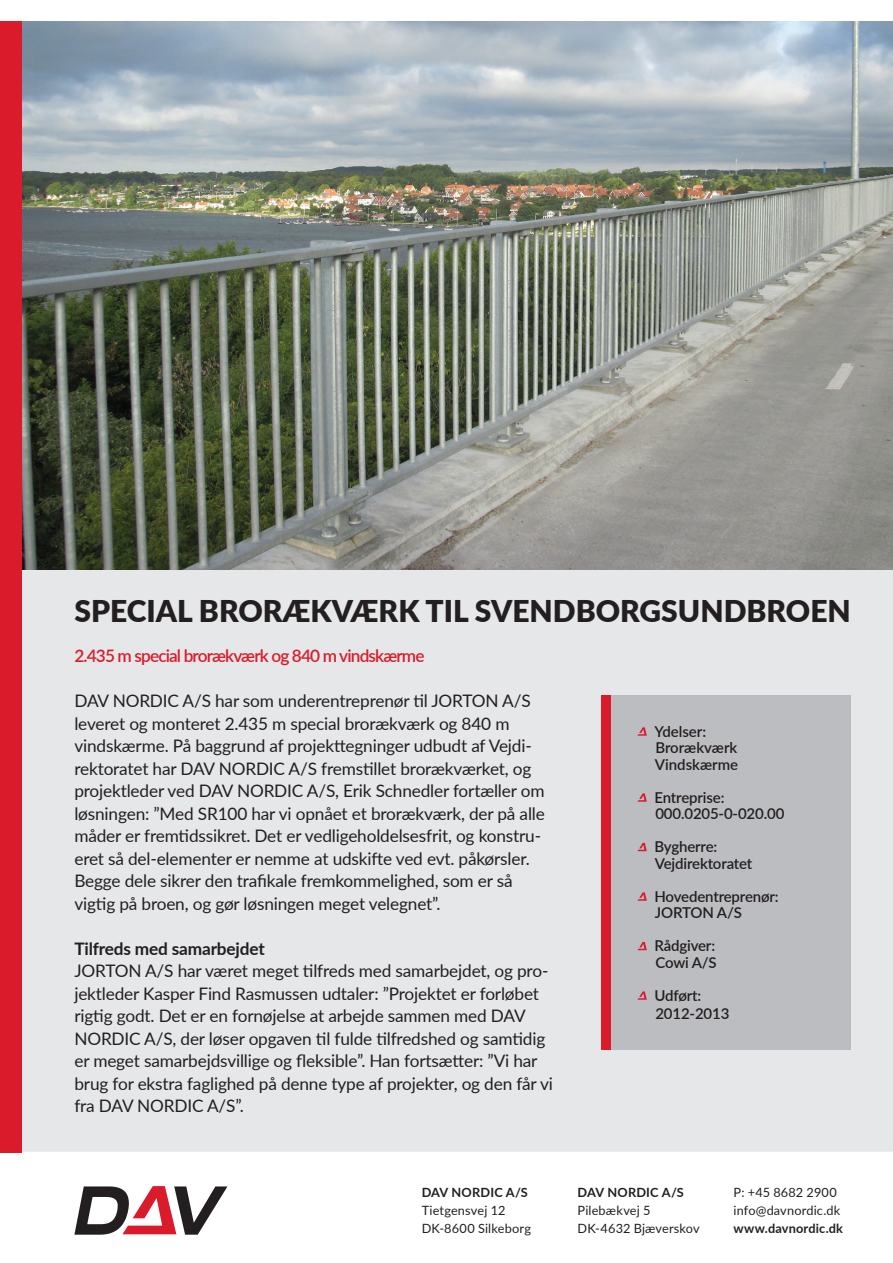
<style>
.page{position:relative;width:893px;height:1263px;background:#fff}
.page>*{position:absolute;margin:0;border:0;box-sizing:border-box;transform-origin:0 0}
.t1{font:900 30px "Lato";color:#231f20}
.t2{font:17.25px/22.5px "Lato";letter-spacing:-.01em;color:#231f20}
.t3{font:600 17.25px "Lato";letter-spacing:-.05em;color:#da1b2b}
.t4{font:700 17.25px "Lato";letter-spacing:-.01em;color:#231f20}
.t5{font:600 15px/16.5px "Lato";letter-spacing:-.01em;color:#231f20}
.t6{font:12.75px/18px "Lato";letter-spacing:.01em;color:#231f20}
.t7{font:700 12.75px "Lato";letter-spacing:.015em;color:#231f20}
</style>
<div class="page">
<div style="left:21px;top:21px;width:872px;height:1131px;background:#e6e7e9"></div>
<img style="left:21px;top:22px;width:872px;height:547px">
<div style="left:601px;top:695px;width:249px;height:355px;background:#bcbdc0"></div>
<svg style="left:637px;top:727px;width:10px;height:9px"></svg>
<svg style="left:637px;top:793px;width:10px;height:9px"></svg>
<svg style="left:637px;top:843px;width:10px;height:8px"></svg>
<svg style="left:637px;top:892px;width:10px;height:9px"></svg>
<svg style="left:637px;top:942px;width:10px;height:8px"></svg>
<svg style="left:637px;top:991px;width:10px;height:9px"></svg>
<div style="left:601px;top:695px;width:10px;height:355px;background:#da1b2b"></div>
<div style="left:0;top:21px;width:21px;height:1131px;background:#da1b2b"></div>
<svg style="left:74px;top:1186px;width:153px;height:49px"></svg>
<h1 class="t1" style="left:74px;top:588px;width:778px">SPECIAL BRORÆKVÆRK TIL SVENDBORGSUNDBROEN</h1>
<p class="t3" style="left:74px;top:644px;width:352px">2.435 m special brorækværk og 840 m vindskærme</p>
<p class="t2" style="left:74px;top:689px;width:472px">DAV NORDIC A/S har som underentreprenør til JORTON A/S leveret og monteret 2.435 m special brorækværk og 840 m vindskærme. På baggrund af projekttegninger udbudt af Vejdi&shy;rektoratet har DAV NORDIC A/S fremstillet brorækværket, og projektleder ved DAV NORDIC A/S, Erik Schnedler fortæller om løsningen: ”Med SR100 har vi opnået et brorækværk, der på alle måder er fremtidssikret. Det er vedligeholdelsesfrit, og konstru&shy;eret så del-elementer er nemme at udskifte ved evt. påkørsler.<br>Begge dele sikrer den trafikale fremkommelighed, som er så vigtig på broen, og gør løsningen meget velegnet”.</p>
<p class="t4" style="left:74px;top:936px;width:192px">Tilfreds med samarbejdet</p>
<p class="t2" style="left:74px;top:959px;width:480px">JORTON A/S har været meget tilfreds med samarbejdet, og pro&shy;jektleder Kasper Find Rasmussen udtaler: ”Projektet er forløbet rigtig godt. Det er en fornøjelse at arbejde sammen med DAV NORDIC A/S, der løser opgaven til fulde tilfredshed og samtidig er meget samarbejdsvillige og fleksible”. Han fortsætter: ”Vi har brug for ekstra faglighed på denne type af projekter, og den får vi fra DAV NORDIC A/S”.</p>
<p class="t5" style="left:654px;top:722px;width:85px">Ydelser:<br>Brorækværk<br>Vindskærme</p>
<p class="t5" style="left:654px;top:788px;width:131px">Entreprise:<br>000.0205-0-020.00</p>
<p class="t5" style="left:654px;top:838px;width:99px">Bygherre:<br>Vejdirektoratet</p>
<p class="t5" style="left:654px;top:887px;width:126px">Hovedentreprenør:<br>JORTON A/S</p>
<p class="t5" style="left:654px;top:937px;width:64px">Rådgiver:<br>Cowi A/S</p>
<p class="t5" style="left:654px;top:986px;width:76px;line-height:18px">Udført:<br>2012-2013</p>
<p class="t7" style="left:422px;top:1183px;width:108px">DAV NORDIC A/S</p>
<p class="t6" style="left:422px;top:1201px;width:111px">Tietgensvej 12<br>DK-8600 Silkeborg</p>
<p class="t7" style="left:578px;top:1183px;width:108px">DAV NORDIC A/S</p>
<p class="t6" style="left:578px;top:1201px;width:124px">Pilebækvej 5<br>DK-4632 Bjæverskov</p>
<p class="t6" style="left:733px;top:1183px;width:108px">P: +45 8682 2900 info@davnordic.dk</p>
<p class="t7" style="left:733px;top:1219px;width:111px">www.davnordic.dk</p>
</div>
